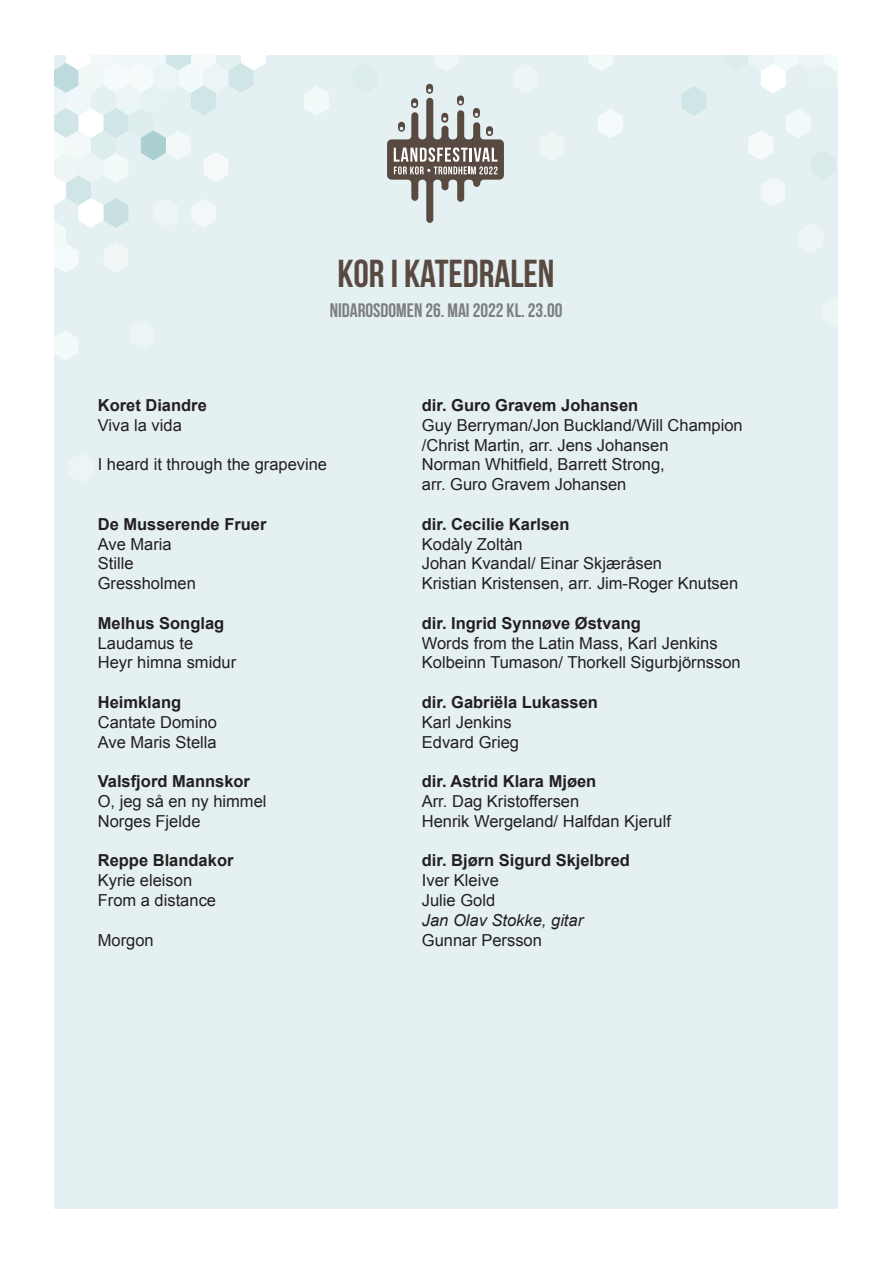
<style>
.page{position:relative;width:893px;height:1263px;background:#fff}
.page>*{position:absolute;margin:0;border:0;box-sizing:border-box;transform-origin:0 0}
.t1{font:39px "Bebas Neue";color:#594a41}
.t2{font:19.5px "Bebas Neue";color:#7c7e81}
.t3{font:16.5px "Arial";color:#231f20}
.t4{font:700 16.5px "Arial";color:#231f20}
.t5{font:italic 16.5px/19.8px "Arial";color:#231f20}
.s1{font-style:normal}
</style>
<div class="page">
<div style="left:54px;top:54px;width:785px;height:1155px;background:#e4f0f1"></div>
<svg style="left:434px;top:54px;width:25px;height:17px"></svg>
<svg style="left:681px;top:54px;width:157px;height:152px"></svg>
<svg style="left:588px;top:54px;width:25px;height:17px"></svg>
<svg style="left:598px;top:109px;width:25px;height:29px"></svg>
<svg style="left:387px;top:84px;width:117px;height:139px"></svg>
<svg style="left:54px;top:54px;width:212px;height:219px"></svg>
<svg style="left:54px;top:331px;width:24px;height:29px"></svg>
<svg style="left:304px;top:86px;width:25px;height:29px"></svg>
<div style="left:838px;top:0;width:55px;height:1263px;background:#fff"></div>
<p class="t1" style="left:338px;top:252px;width:218px">KOR I KATEDRALEN</p>
<p class="t2" style="left:330px;top:300px;width:234px">NIDAROSDOMEN 26. MAI 2022 KL. 23.00</p>
<p class="t4" style="left:98px;top:394px;width:111px">Koret Diandre</p>
<p class="t4" style="left:422px;top:394px;width:218px">dir. Guro Gravem Johansen</p>
<p class="t3" style="left:98px;top:414px;width:86px">Viva la vida</p>
<p class="t3" style="left:422px;top:414px;width:322px">Guy Berryman/Jon Buckland/Will Champion</p>
<p class="t3" style="left:422px;top:434px;width:248px">/Christ Martin, arr. Jens Johansen</p>
<p class="t3" style="left:98px;top:454px;width:231px">I heard it through the grapevine</p>
<p class="t3" style="left:422px;top:454px;width:244px">Norman Whitfield, Barrett Strong,</p>
<p class="t3" style="left:422px;top:473px;width:206px">arr. Guro Gravem Johansen</p>
<p class="t4" style="left:98px;top:513px;width:170px">De Musserende Fruer</p>
<p class="t4" style="left:422px;top:513px;width:149px">dir. Cecilie Karlsen</p>
<p class="t3" style="left:98px;top:533px;width:75px">Ave Maria</p>
<p class="t3" style="left:422px;top:533px;width:102px">Kodàly Zoltàn</p>
<p class="t3" style="left:98px;top:553px;width:37px">Stille</p>
<p class="t3" style="left:422px;top:553px;width:242px">Johan Kvandal/ Einar Skjæråsen</p>
<p class="t3" style="left:98px;top:572px;width:100px">Gressholmen</p>
<p class="t3" style="left:422px;top:572px;width:318px">Kristian Kristensen, arr. Jim-Roger Knutsen</p>
<p class="t4" style="left:98px;top:612px;width:128px">Melhus Songlag</p>
<p class="t4" style="left:422px;top:612px;width:221px">dir. Ingrid Synnøve Østvang</p>
<p class="t3" style="left:98px;top:632px;width:97px">Laudamus te</p>
<p class="t3" style="left:422px;top:632px;width:297px">Words from the Latin Mass, Karl Jenkins</p>
<p class="t3" style="left:98px;top:652px;width:140px">Heyr himna smidur</p>
<p class="t3" style="left:422px;top:652px;width:320px">Kolbeinn Tumason/ Thorkell Sigurbjörnsson</p>
<p class="t4" style="left:98px;top:691px;width:85px">Heimklang</p>
<p class="t4" style="left:422px;top:691px;width:178px">dir. Gabriëla Lukassen</p>
<p class="t3" style="left:98px;top:711px;width:121px">Cantate Domino</p>
<p class="t3" style="left:422px;top:711px;width:91px">Karl Jenkins</p>
<p class="t3" style="left:98px;top:731px;width:120px">Ave Maris Stella</p>
<p class="t3" style="left:422px;top:731px;width:99px">Edvard Grieg</p>
<p class="t4" style="left:98px;top:770px;width:154px">Valsfjord Mannskor</p>
<p class="t4" style="left:422px;top:770px;width:176px">dir. Astrid Klara Mjøen</p>
<p class="t3" style="left:98px;top:790px;width:170px">O, jeg så en ny himmel</p>
<p class="t3" style="left:422px;top:790px;width:159px">Arr. Dag Kristoffersen</p>
<p class="t3" style="left:98px;top:810px;width:104px">Norges Fjelde</p>
<p class="t3" style="left:422px;top:810px;width:251px">Henrik Wergeland/ Halfdan Kjerulf</p>
<p class="t4" style="left:98px;top:850px;width:137px">Reppe Blandakor</p>
<p class="t4" style="left:422px;top:850px;width:210px">dir. Bjørn Sigurd Skjelbred</p>
<p class="t3" style="left:98px;top:869px;width:96px">Kyrie eleison</p>
<p class="t3" style="left:422px;top:869px;width:79px">Iver Kleive</p>
<p class="t3" style="left:98px;top:889px;width:120px">From a distance</p>
<p class="t5" style="left:422px;top:890px;width:163px"><span class="s1">Julie Gold<br></span>Jan Olav Stokke, gitar</p>
<p class="t3" style="left:98px;top:929px;width:57px">Morgon</p>
<p class="t3" style="left:422px;top:929px;width:122px">Gunnar Persson</p>
</div>
